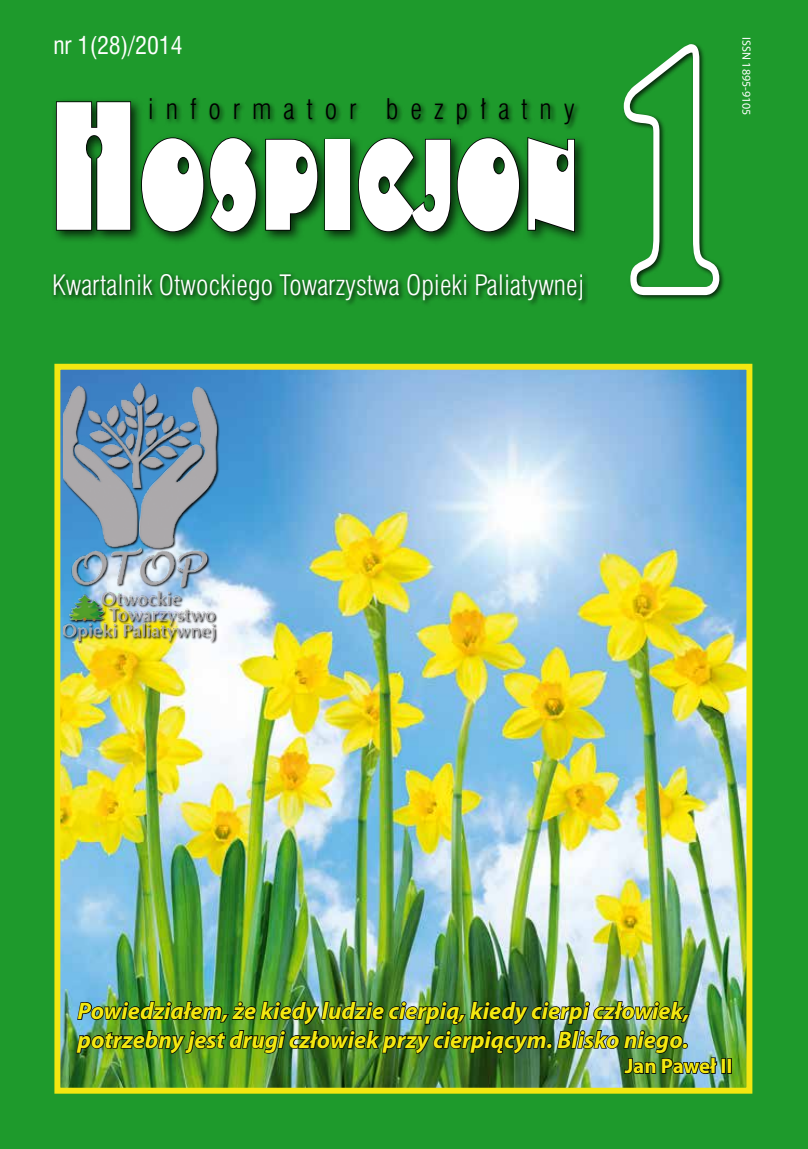
<style>
.page{position:relative;width:808px;height:1149px;background:#fff}
.page>*{position:absolute;margin:0;border:0;box-sizing:border-box;transform-origin:0 0}
.t1{font:315.45px "Windsor Out PL";color:#fff;scale:.69 1}
.t2{font:127.5px "Shotgun PL";color:#fff;scale:.67 1}
.t3{font:90px "Shotgun PL";color:#fff;scale:.67 1}
.t4{font:26.1px "Swis 721 Lt Cn PL";letter-spacing:.455em;color:#000}
.t5{font:25.8px "Swis 721 Lt Cn PL";color:#fff}
.t6{font:italic 700 24px/28.8px "Myriad Pro";color:#f3e710}
.t7{font:22.5px "Swis 721 Cn PL";color:#fff}
.t8{font:700 21px "Myriad Pro";letter-spacing:-.005em;color:#f3e710}
.t9{font:12px "Myriad Pro";color:#fff}
</style>
<div class="page">
<div style="left:0;top:0;width:808px;height:1148px;background:#1e9a2c"></div>
<img style="left:61px;top:370px;width:684px;height:716px">
<div style="left:54px;top:363px;width:698px;height:730px;border:6px solid #f3e710"></div>
<img style="left:75px;top:999px;width:643px;height:94px">
<div style="left:721px;top:1057px;width:5px;height:16px;border:2px solid #000"></div>
<div style="left:727px;top:1057px;width:5px;height:16px;border:2px solid #000"></div>
<div style="left:51px;top:97px;width:537px;height:148px;background:#000;opacity:.75"></div>
<svg style="left:55px;top:100px;width:77px;height:131px"></svg>
<svg style="left:140px;top:136px;width:117px;height:97px"></svg>
<svg style="left:264px;top:138px;width:55px;height:93px"></svg>
<div style="left:324px;top:139px;width:26px;height:91px;border:2px solid #000"></div>
<svg style="left:357px;top:136px;width:164px;height:97px"></svg>
<svg style="left:527px;top:136px;width:49px;height:97px"></svg>
<div style="left:622px;top:42px;width:104px;height:259px;background:#000;opacity:.75"></div>
<div style="left:51px;top:272px;width:537px;height:35px;background:#000;opacity:.75"></div>
<div style="left:148px;top:96px;width:433px;height:35px;background:#000;opacity:.75"></div>
<img style="left:64px;top:382px;width:168px;height:258px">
<p class="t7" style="left:53px;top:31px;width:131px">nr 1(28)/2014</p>
<h2 class="t2" style="left:48px;top:111px;width:137px">H</h2>
<p class="t4" style="left:148px;top:92px;width:428px">informator bezpłatny</p>
<h3 class="t3" style="left:139px;top:146px;width:660px">ospiCJON</h3>
<p class="t5" style="left:52px;top:268px;width:533px">Kwartalnik Otwockiego Towarzystwa Opieki Paliatywnej</p>
<h1 class="t1" style="left:595px;top:-50px;width:226px">1</h1>
<p class="t9" style="left:754px;top:37px;width:80px;rotate:90deg">ISSN 1895-9105</p>
<p class="t6" style="left:78px;top:995px;width:613px">Powiedziałem, że kiedy ludzie cierpią, kiedy cierpi człowiek, potrzebny jest drugi człowiek przy cierpiącym. Blisko niego.</p>
<p class="t8" style="left:625px;top:1051px;width:109px">Jan Paweł II</p>
</div>
